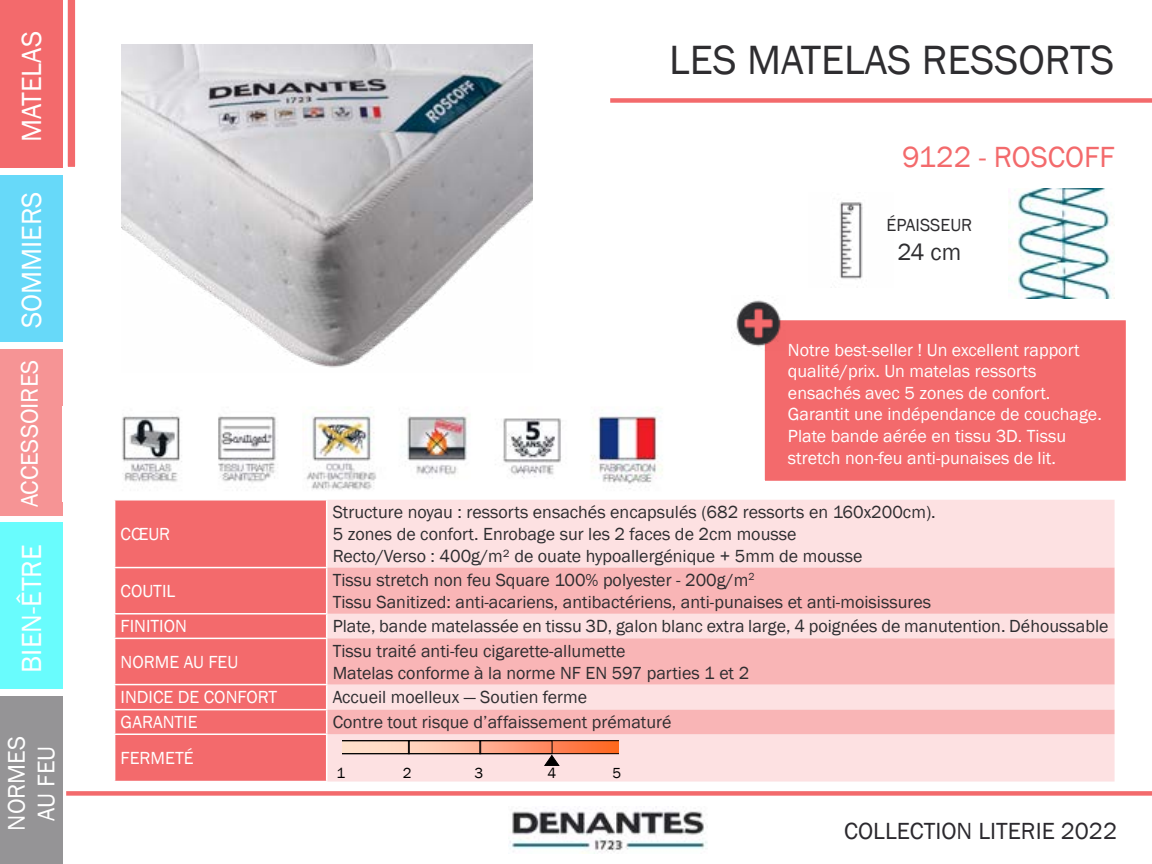
<style>
.page{position:relative;width:1152px;height:864px;background:#fff}
.page>*{position:absolute;margin:0;border:0;box-sizing:border-box;transform-origin:0 0}
.t1{font:42px "Franklin Gothic";color:#2e2d30}
.t2{font:30px "Franklin Gothic";color:#f36a6c}
.t3{font:28.5px "Franklin Gothic";color:#fff}
.t4{font:24.75px/29.7px "Franklin Gothic";color:#fff;text-align:center}
.t5{font:24px "Franklin Gothic";color:#2b292e}
.t6{font:24px "Franklin Gothic";color:#2e2d30}
.t7{font:18px/21.6px "Franklin Gothic";color:#2e2d30}
.t8{font:18px/21.6px "Franklin Gothic";color:#fff}
.t9{font:15px "Franklin Gothic";color:#000}
</style>
<div class="page">
<img style="left:510px;top:808px;width:197px;height:46px">
<div style="left:0;top:0;width:62px;height:168px;background:#f36a6c"></div>
<div style="left:0;top:175px;width:62px;height:167px;background:#67d9f9"></div>
<div style="left:0;top:522px;width:62px;height:167px;background:#69fcfd"></div>
<div style="left:0;top:696px;width:62px;height:168px;background:#959496"></div>
<div style="left:0;top:349px;width:62px;height:166px;background:#f69495"></div>
<img style="left:839px;top:201px;width:24px;height:79px">
<img style="left:122px;top:407px;width:541px;height:83px">
<div style="left:115px;top:501px;width:211px;height:280px;background:#f36a6c"></div>
<div style="left:327px;top:500px;width:787px;height:282px;background:#fde1e2"></div>
<svg style="left:327px;top:568px;width:787px;height:166px;fill:#f9b5b6"></svg>
<hr style="left:114px;top:567px;width:213px;height:1px;background:#fff">
<hr style="left:114px;top:613px;width:213px;height:2px;background:#fff">
<hr style="left:114px;top:638px;width:213px;height:1px;background:#fff">
<hr style="left:114px;top:684px;width:213px;height:1px;background:#fff">
<hr style="left:114px;top:709px;width:213px;height:1px;background:#fff">
<hr style="left:114px;top:734px;width:213px;height:1px;background:#fff">
<svg style="left:342px;top:740px;width:276px;height:26px"></svg>
<img style="left:1009px;top:189px;width:104px;height:109px">
<div style="left:763px;top:319px;width:364px;height:163px;background:#f36a6c;border:2px solid #fff"></div>
<img style="left:731px;top:300px;width:55px;height:50px">
<img style="left:122px;top:45px;width:411px;height:323px">
<div style="left:66px;top:791px;width:1086px;height:5px;background:#f36a6c"></div>
<div style="left:610px;top:98px;width:542px;height:5px;background:#f36a6c"></div>
<svg style="left:67px;top:0;width:9px;height:167px"></svg>
<h3 class="t3" style="left:14px;top:142px;width:113px;rotate:-90deg">MATELAS</h3>
<h3 class="t3" style="left:14px;top:328px;width:138px;rotate:-90deg">SOMMIERS</h3>
<h3 class="t4" style="left:15px;top:507px;width:149px;rotate:-90deg">ACCESSOIRES</h3>
<h3 class="t3" style="left:14px;top:673px;width:130px;rotate:-90deg">BIEN-ÊTRE</h3>
<h3 class="t4" style="left:2px;top:831px;width:96px;rotate:-90deg">NORMES<br>AU FEU</h3>
<h1 class="t1" style="left:669px;top:34px;width:447px">LES MATELAS RESSORTS</h1>
<h2 class="t2" style="left:902px;top:139px;width:214px">9122 - ROSCOFF</h2>
<p class="t7" style="left:887px;top:214px;width:87px">ÉPAISSEUR</p>
<h3 class="t6" style="left:897px;top:237px;width:65px">24 cm</h3>
<p class="t8" style="left:121px;top:524px;width:51px">CŒUR</p>
<p class="t8" style="left:788px;top:339px;width:315px">Notre best-seller ! Un excellent rapport qualité/prix. Un matelas ressorts ensachés avec 5 zones de confort.<br>Garantit une indépendance de couchage.<br>Plate bande aérée en tissu 3D. Tissu stretch non-feu anti-punaises de lit.</p>
<p class="t7" style="left:333px;top:502px;width:605px">Structure noyau : ressorts ensachés encapsulés (682 ressorts en 160x200cm).<br>5 zones de confort. Enrobage sur les 2 faces de 2cm mousse<br>Recto/Verso : 400g/m² de ouate hypoallergénique + 5mm de mousse</p>
<p class="t8" style="left:121px;top:581px;width:56px">COUTIL</p>
<p class="t7" style="left:333px;top:570px;width:600px">Tissu stretch non feu Square 100% polyester - 200g/m<sup>2<br></sup>Tissu Sanitized: anti-acariens, antibactériens, anti-punaises et anti-moisissures</p>
<p class="t8" style="left:121px;top:616px;width:68px">FINITION</p>
<p class="t7" style="left:333px;top:616px;width:777px">Plate, bande matelassée en tissu 3D, galon blanc extra large, 4 poignées de manutention. Déhoussable</p>
<p class="t8" style="left:121px;top:651px;width:119px">NORME AU FEU</p>
<p class="t7" style="left:333px;top:641px;width:418px">Tissu traité anti-feu cigarette-allumette<br>Matelas conforme à la norme NF EN 597 parties 1 et 2</p>
<p class="t8" style="left:121px;top:687px;width:158px">INDICE DE CONFORT</p>
<p class="t7" style="left:333px;top:687px;width:256px">Accueil moelleux — Soutien ferme</p>
<p class="t8" style="left:121px;top:712px;width:78px">GARANTIE</p>
<p class="t7" style="left:333px;top:712px;width:340px">Contre tout risque d’affaissement prématuré</p>
<p class="t8" style="left:121px;top:748px;width:75px">FERMETÉ</p>
<p class="t9" style="left:336px;top:764px;width:10px">1</p>
<p class="t9" style="left:403px;top:764px;width:10px">2</p>
<p class="t9" style="left:474px;top:764px;width:10px">3</p>
<p class="t9" style="left:548px;top:764px;width:10px">4</p>
<p class="t9" style="left:612px;top:764px;width:10px">5</p>
<h3 class="t5" style="left:844px;top:816px;width:274px">COLLECTION LITERIE 2022</h3>
</div>
